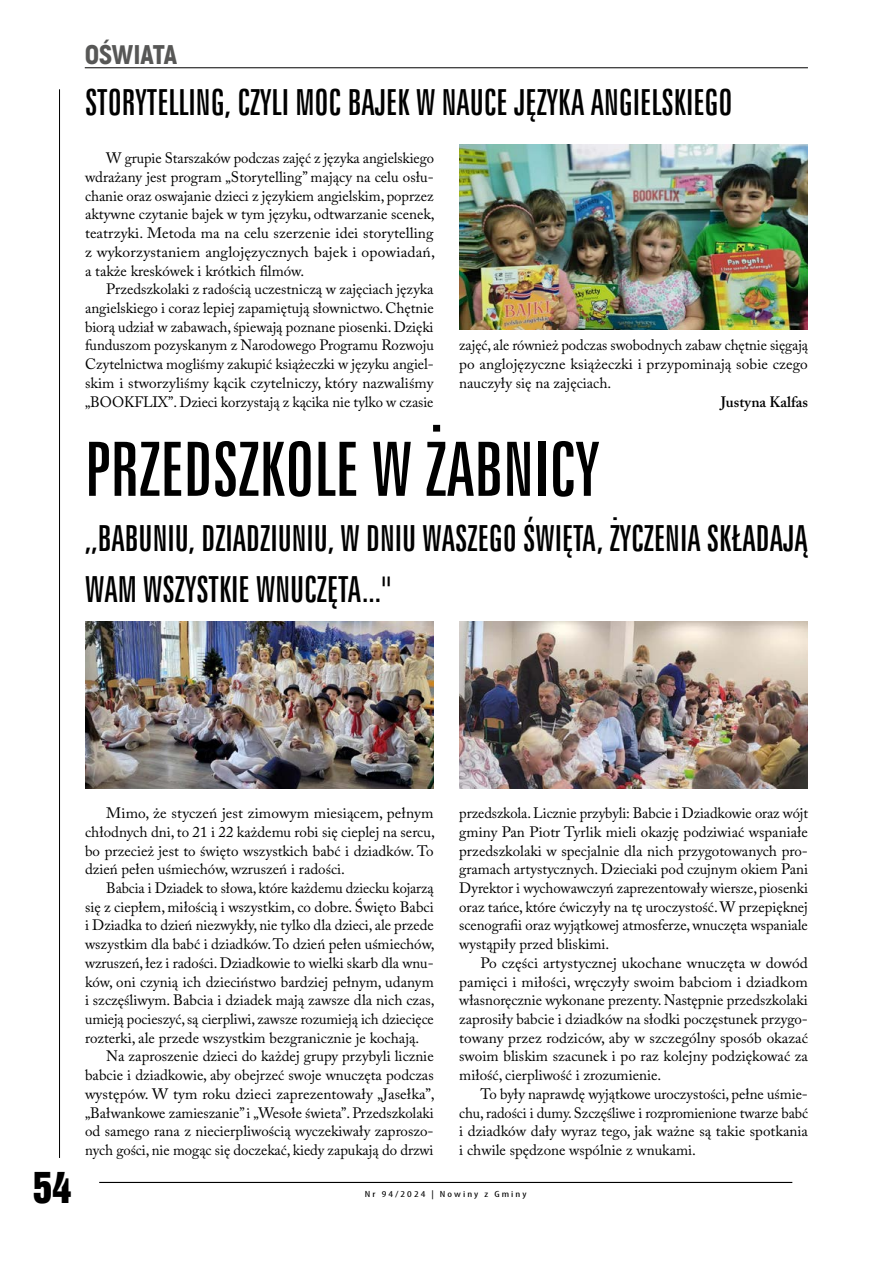
<style>
.page{position:relative;width:893px;height:1263px;background:#fff}
.page>*{position:absolute;margin:0;border:0;box-sizing:border-box;transform-origin:0 0}
.t1{font:75px "Zurich X Cn EU";color:#000}
.t2{font:39px "Swis 921 EU";color:#000}
.t3{font:36px/51px "Zurich X Cn EU";color:#000}
.t4{font:900 27px "Akrobat";letter-spacing:-.005em;color:#575756}
.t5{font:15px/18.8px "Adobe Caslon Pro";color:#000;text-align:justify}
.t6{font:600 15px "Adobe Caslon Pro";color:#000}
.t7{font:condensed 9px "Myriad Pro";letter-spacing:.175em;color:#000;scale:1.33 1}
</style>
<div class="page">
<hr style="left:59px;top:89px;width:1px;height:1069px;background:#000">
<hr style="left:85px;top:68px;width:723px;height:1px;background:#000">
<hr style="left:99px;top:1182px;width:693px;height:1px;background:#000">
<img style="left:460px;top:145px;width:348px;height:185px">
<img style="left:85px;top:622px;width:349px;height:166px">
<img style="left:460px;top:622px;width:348px;height:166px">
<h3 class="t4" style="left:85px;top:37px;width:94px">OŚWIATA</h3>
<h3 class="t3" style="left:85px;top:77px;width:649px">STORYTELLING, CZYLI MOC BAJEK W NAUCE JĘZYKA ANGIELSKIEGO</h3>
<p class="t5" style="left:85px;top:149px;width:351px;text-indent:21px">W grupie Starszaków podczas zajęć z języka angielskiego wdrażany jest program „Storytelling” mający na celu osłu&shy;chanie oraz oswajanie dzieci z językiem angielskim, poprzez aktywne czytanie bajek w tym języku, odtwarzanie scenek, teatrzyki. Metoda ma na celu szerzenie idei storytelling z wykorzystaniem anglojęzycznych bajek i opowiadań, a także kreskówek i krótkich filmów.</p>
<p class="t5" style="left:85px;top:280px;width:350px;text-indent:21px">Przedszkolaki z radością uczestniczą w zajęciach języka angielskiego i coraz lepiej zapamiętują słownictwo. Chętnie biorą udział w zabawach, śpiewają poznane piosenki. Dzięki funduszom pozyskanym z Narodowego Programu Rozwoju Czytelnictwa mogliśmy zakupić książeczki w języku angiel&shy;skim i stworzyliśmy kącik czytelniczy, który nazwaliśmy „BOOKFLIX”. Dzieci korzystają z kącika nie tylko w czasie</p>
<p class="t5" style="left:459px;top:336px;width:350px">zajęć, ale również podczas swobodnych zabaw chętnie sięgają po anglojęzyczne książeczki i przypominają sobie czego nauczyły się na zajęciach.</p>
<p class="t6" style="left:721px;top:393px;width:89px">Justyna Kalfas</p>
<h1 class="t1" style="left:85px;top:425px;width:516px">PRZEDSZKOLE W ŻABNICY</h1>
<h3 class="t3" style="left:85px;top:513px;width:724px">,,BABUNIU, DZIADZIUNIU, W DNIU WASZEGO ŚWIĘTA, ŻYCZENIA SKŁADAJĄ<br>WAM WSZYSTKIE WNUCZĘTA..."</h3>
<h2 class="t2" style="left:33px;top:1162px;width:40px">54</h2>
<p class="t5" style="left:85px;top:804px;width:351px;text-indent:21px">Mimo, że styczeń jest zimowym miesiącem, pełnym chłodnych dni, to 2 1 i 22 każdemu robi się cieplej na sercu, bo przecież jest to święto wszystkich babć i dziadków. To dzień pełen uśmiechów, wzruszeń i radości.</p>
<p class="t5" style="left:85px;top:878px;width:351px;text-indent:21px">Babcia i Dziadek to słowa, które każdemu dziecku kojarzą się z ciepłem, miłością i wszystkim, co dobre. Święto Babci i Dziadka to dzień niezwykły, nie tylko dla dzieci, ale przede wszystkim dla babć i dziadków. To dzień pełen uśmiechów, wzruszeń, łez i radości. Dziadkowie to wielki skarb dla wnu&shy;ków, oni czynią ich dzieciństwo bardziej pełnym, udanym i szczęśliwym. Babcia i dziadek mają zawsze dla nich czas, umieją pocieszyć, są cierpliwi, zawsze rozumieją ich dziecięce rozterki, ale przede wszystkim bezgranicznie je kochają.</p>
<p class="t5" style="left:85px;top:1047px;width:351px;text-indent:21px">Na zaproszenie dzieci do każdej grupy przybyli licznie babcie i dziadkowie, aby obejrzeć swoje wnuczęta podczas występów. W tym roku dzieci zaprezentowały „Jasełka”, „Bałwankowe zamieszanie” i „Wesołe świeta”. Przedszkolaki od samego rana z niecierpliwością wyczekiwały zaproszo&shy;nych gości, nie mogąc się doczekać, kiedy zapukają do drzwi</p>
<p class="t5" style="left:459px;top:804px;width:350px">przedszkola. Licznie przybyli: Babcie i Dziadkowie oraz wójt gminy Pan Piotr Tyrlik mieli okazję podziwiać wspaniałe przedszkolaki w specjalnie dla nich przygotowanych pro&shy;gramach artystycznych. Dzieciaki pod czujnym okiem Pani Dyrektor i wychowawczyń zaprezentowały wiersze, piosenki oraz tańce, które ćwiczyły na tę uroczystość. W przepięknej scenografii oraz wyjątkowej atmosferze, wnuczęta wspaniale wystąpiły przed bliskimi.</p>
<p class="t5" style="left:459px;top:953px;width:350px;text-indent:21px">Po części artystycznej ukochane wnuczęta w dowód pamięci i miłości, wręczyły swoim babciom i dziadkom własnoręcznie wykonane prezenty. Następnie przedszkolaki zaprosiły babcie i dziadków na słodki poczęstunek przygo&shy;towany przez rodziców, aby w szczególny sposób okazać swoim bliskim szacunek i po raz kolejny podziękować za miłość, cierpliwość i zrozumienie.</p>
<p class="t5" style="left:459px;top:1084px;width:350px;text-indent:21px">To były naprawdę wyjątkowe uroczystości, pełne uśmie&shy;chu, radości i dumy. Szczęśliwe i rozpromienione twarze babć i dziadków dały wyraz tego, jak ważne są takie spotkania i chwile spędzone wspólnie z wnukami.</p>
<p class="t7" style="left:365px;top:1189px;width:123px">Nr 94/2024 | Nowiny z Gminy</p>
</div>
